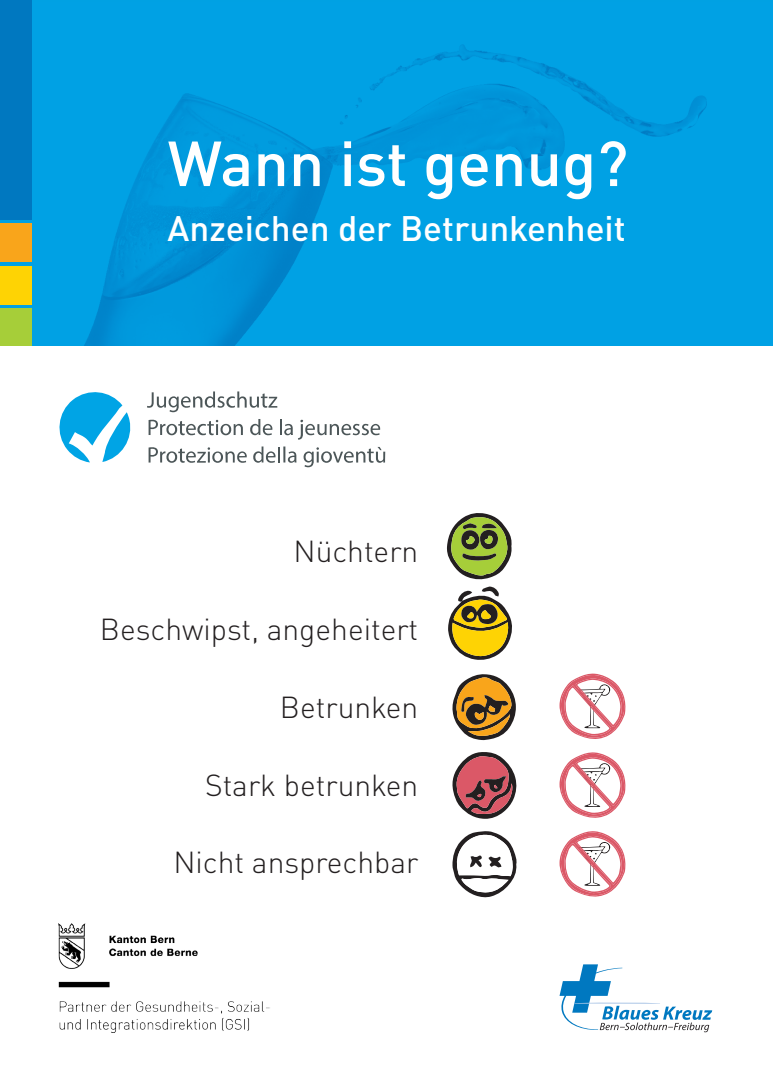
<style>
.page{position:relative;width:773px;height:1078px;background:#fff}
.page>*{position:absolute;margin:0;border:0;box-sizing:border-box;transform-origin:0 0}
.t1{font:500 62.5px "DIN Pro";color:#fff}
.t2{font:500 35px "DIN Pro";color:#fff}
.t3{font:300 30px "DIN Pro";color:#231f20}
</style>
<div class="page">
<img style="left:0;top:3px;width:772px;height:342px">
<div style="left:0;top:0;width:32px;height:220px;background:#0078c0"></div>
<div style="left:0;top:224px;width:32px;height:38px;background:#f9a51b"></div>
<div style="left:0;top:266px;width:32px;height:38px;background:#fed304"></div>
<div style="left:0;top:308px;width:32px;height:37px;background:#a6ce39"></div>
<svg style="left:59px;top:392px;width:72px;height:70px"></svg>
<svg style="left:147px;top:391px;width:130px;height:21px"></svg>
<svg style="left:148px;top:419px;width:95px;height:16px"></svg>
<svg style="left:250px;top:419px;width:22px;height:16px"></svg>
<svg style="left:280px;top:419px;width:100px;height:20px"></svg>
<svg style="left:148px;top:447px;width:99px;height:16px"></svg>
<svg style="left:253px;top:446px;width:43px;height:17px"></svg>
<svg style="left:303px;top:447px;width:82px;height:20px"></svg>
<svg style="left:452px;top:831px;width:65px;height:66px"></svg>
<svg style="left:452px;top:752px;width:65px;height:66px"></svg>
<svg style="left:452px;top:674px;width:64px;height:66px"></svg>
<svg style="left:448px;top:586px;width:64px;height:74px"></svg>
<svg style="left:467px;top:612px;width:7px;height:6px"></svg>
<svg style="left:447px;top:513px;width:65px;height:67px"></svg>
<svg style="left:559px;top:673px;width:66px;height:66px"></svg>
<svg style="left:559px;top:831px;width:66px;height:66px"></svg>
<svg style="left:559px;top:752px;width:66px;height:66px"></svg>
<svg style="left:559px;top:964px;width:153px;height:67px"></svg>
<img style="left:58px;top:923px;width:140px;height:65px">
<img style="left:59px;top:1001px;width:211px;height:30px">
<h1 class="t1" style="left:168px;top:113px;width:462px">Wann ist genug?</h1>
<p class="t2" style="left:168px;top:200px;width:459px">Anzeichen der Betrunkenheit</p>
<p class="t3" style="left:293px;top:528px;width:126px">Nüchtern</p>
<p class="t3" style="left:100px;top:606px;width:320px">Beschwipst, angeheitert</p>
<p class="t3" style="left:280px;top:683px;width:140px">Betrunken</p>
<p class="t3" style="left:205px;top:761px;width:215px">Stark betrunken</p>
<p class="t3" style="left:173px;top:839px;width:246px">Nicht ansprechbar</p>
</div>
